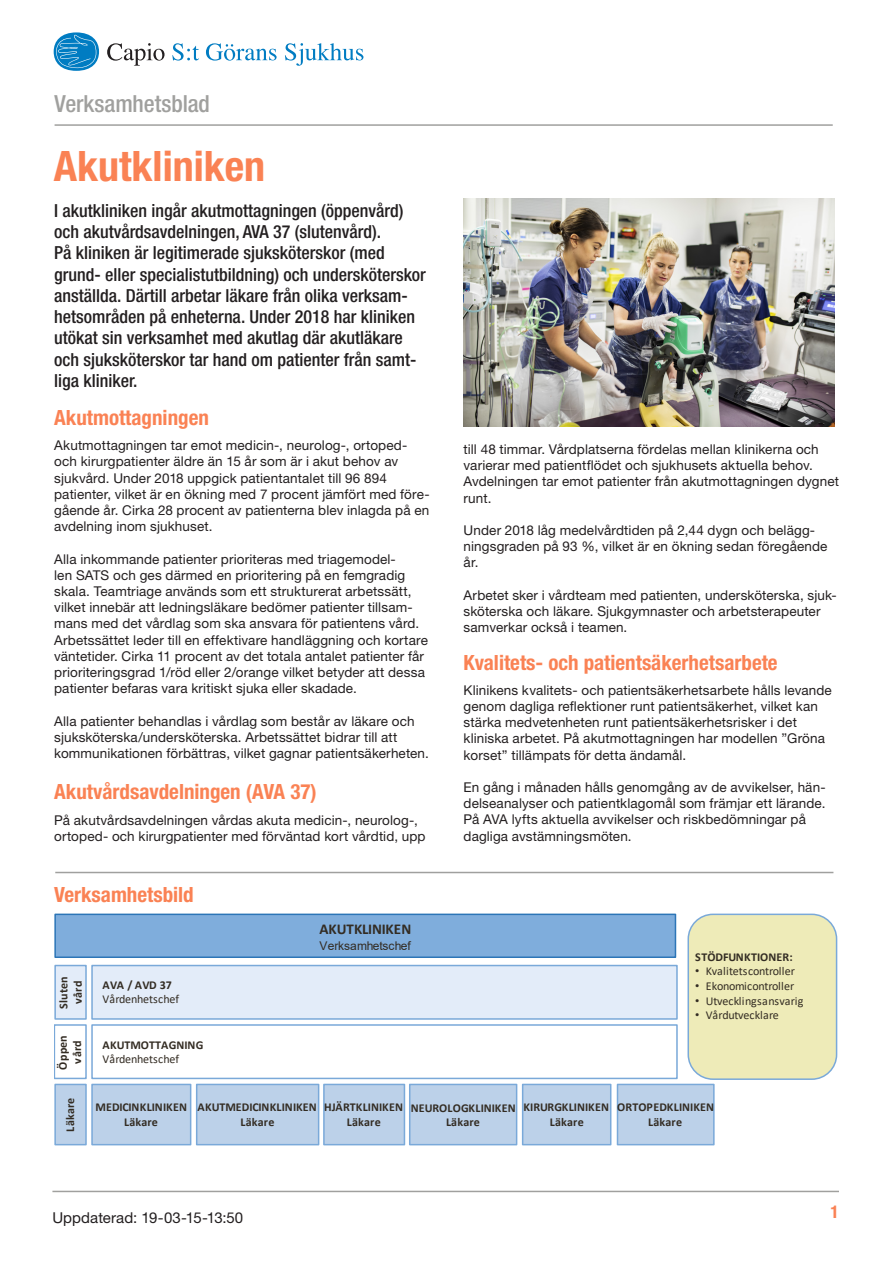
<style>
.page{position:relative;width:893px;height:1263px;background:#fff}
.page>*{position:absolute;margin:0;border:0;box-sizing:border-box;transform-origin:0 0}
.Rubrik_1{font:700 condensed 42px "Helvetica Neue LT";color:#fa8254}
.t1{font:500 condensed 23.55px "Helvetica Neue LT";letter-spacing:-.005em;color:#a0a09e}
.Rubrik_3B{font:700 condensed 21px "Helvetica Neue LT";color:#fa8254}
._1__Normal{font:700 condensed 21px "Helvetica Neue LT";color:#fa8254}
.Ingress{font:500 condensed 18px/21.3px "Helvetica Neue LT";color:#231f20}
.t2{font:700 condensed 17.55px "Helvetica Neue LT";color:#fa8254}
.t3{font:15px "Helvetica Neue LT";letter-spacing:.005em;color:#231f20}
.t4{font:700 15px "Calibri";letter-spacing:-.005em;color:#332c23}
._1__Normal-2{font:13.5px/16.2px "Helvetica Neue LT";letter-spacing:.01em;color:#231f20}
.t5{font:700 12px/14.2px "Calibri";letter-spacing:.01em;color:#332c23;text-align:center}
.t6{font:12px/14.2px "Calibri";letter-spacing:-.015em;color:#332c23}
.t7{font:12px "Calibri";letter-spacing:.01em;color:#332c23}
.t8{font:12px "Arial";color:#332c23}
.s1{font-weight:700}
.s2{font-weight:400}
.s3{font-family:"Arial"}
</style>
<div class="page">
<hr style="left:52px;top:1191px;width:787px;height:1px;background:#a0a09e">
<hr style="left:55px;top:124px;width:778px;height:2px;background:#a0a09e">
<div style="left:54px;top:913px;width:622px;height:45px;background:#7faddc;border:2px solid #2c75b7"></div>
<div style="left:92px;top:1084px;width:99px;height:61px;background:#bcd1e9"></div>
<div style="left:91px;top:1084px;width:100px;height:61px;border:2px solid #7aa9d9"></div>
<div style="left:92px;top:965px;width:585px;height:54px;background:#e3ecf9"></div>
<div style="left:91px;top:965px;width:587px;height:55px;border:2px solid #7aa9d9"></div>
<div style="left:91px;top:1024px;width:587px;height:55px;border:2px solid #7aa9d9"></div>
<div style="left:54px;top:1084px;width:33px;height:61px;background:#bcd1e9;border:2px solid #7aa9d9"></div>
<div style="left:54px;top:965px;width:33px;height:55px;background:#e3ecf9;border:2px solid #7aa9d9"></div>
<div style="left:54px;top:1024px;width:33px;height:55px;border:2px solid #7aa9d9"></div>
<div style="left:687px;top:913px;width:150px;height:167px;background:#eeebb8;border:2px solid #7aa9d9;border-radius:25px"></div>
<div style="left:523px;top:1084px;width:88px;height:61px;background:#bcd1e9"></div>
<div style="left:522px;top:1084px;width:89px;height:61px;border:2px solid #7aa9d9"></div>
<div style="left:617px;top:1084px;width:97px;height:61px;background:#bcd1e9"></div>
<div style="left:617px;top:1084px;width:98px;height:61px;border:2px solid #7aa9d9"></div>
<div style="left:410px;top:1084px;width:107px;height:61px;background:#bcd1e9"></div>
<div style="left:409px;top:1084px;width:108px;height:61px;border:2px solid #7aa9d9"></div>
<div style="left:197px;top:1084px;width:122px;height:61px;background:#bcd1e9"></div>
<div style="left:196px;top:1084px;width:123px;height:61px;border:2px solid #7aa9d9"></div>
<div style="left:324px;top:1084px;width:80px;height:61px;background:#bcd1e9"></div>
<div style="left:323px;top:1084px;width:82px;height:61px;border:2px solid #7aa9d9"></div>
<hr style="left:55px;top:872px;width:778px;height:1px;background:#a0a09e">
<img style="left:463px;top:199px;width:372px;height:227px">
<svg style="left:107px;top:43px;width:58px;height:23px"></svg>
<svg style="left:172px;top:43px;width:27px;height:18px"></svg>
<svg style="left:285px;top:43px;width:78px;height:23px"></svg>
<svg style="left:54px;top:32px;width:45px;height:39px"></svg>
<svg style="left:54px;top:35px;width:42px;height:35px"></svg>
<svg style="left:206px;top:43px;width:71px;height:18px"></svg>
<h2 class="t1" style="left:55px;top:90px;width:157px">Verksamhetsblad</h2>
<p class="Rubrik_1" style="left:54px;top:141px;width:213px">Akutkliniken</p>
<p class="Ingress" style="left:54px;top:200px;width:373px">I akutkliniken ingår akutmottagningen (öppenvård) och akutvårdsavdelningen, AVA 37 (slutenvård).<br>På kliniken är legitimerade sjuksköterskor (med grund- eller specialistutbildning) och undersköterskor anställda. Därtill arbetar läkare från olika verksam&shy;hetsområden på enheterna. Under 2018 har kliniken utökat sin verksamhet med akutlag där akutläkare och sjuksköterskor tar hand om patienter från samt&shy;liga kliniker.</p>
<p class="_1__Normal" style="left:54px;top:405px;width:156px">Akutmottagningen</p>
<p class="_1__Normal-2" style="left:54px;top:437px;width:377px">Akutmottagningen tar emot medicin-, neurolog-, ortoped&shy;och kirurgpatienter äldre än 15 år som är i akut behov av sjukvård. Under 2018 uppgick patientantalet till 96 894 patienter, vilket är en ökning med 7 procent jämfört med före&shy;gående år. Cirka 28 procent av patienterna blev inlagda på en avdelning inom sjukhuset.</p>
<p class="_1__Normal-2" style="left:54px;top:550px;width:375px">Alla inkommande patienter prioriteras med triagemodel-<br>len SATS och ges därmed en prioritering på en femgradig skala. Teamtriage används som ett strukturerat arbetssätt, vilket innebär att ledningsläkare bedömer patienter tillsam&shy;mans med det vårdlag som ska ansvara för patientens vård.<br>Arbetssättet leder till en effektivare handläggning och kortare väntetider. Cirka 11 procent av det totala antalet patienter får prioriteringsgrad 1/röd eller 2/orange vilket betyder att dessa patienter befaras vara kritiskt sjuka eller skadade.</p>
<p class="_1__Normal-2" style="left:54px;top:712px;width:376px">Alla patienter behandlas i vårdlag som består av läkare och sjuksköterska/undersköterska. Arbetssättet bidrar till att kommunikationen förbättras, vilket gagnar patientsäkerheten.</p>
<p class="_1__Normal" style="left:54px;top:779px;width:264px">Akutvårdsavdelningen (AVA 37)</p>
<p class="_1__Normal-2" style="left:54px;top:811px;width:373px">På akutvårdsavdelningen vårdas akuta medicin-, neurolog-, ortoped- och kirurgpatienter med förväntad kort vårdtid, upp</p>
<p class="Rubrik_3B" style="left:54px;top:881px;width:141px">Verksamhetsbild</p>
<p class="t5" style="left:56px;top:1009px;width:34px;rotate:-90deg">Sluten vård</p>
<p class="t5" style="left:55px;top:1069px;width:36px;rotate:-90deg">Öppen vård</p>
<p class="t6" style="left:103px;top:977px;width:78px"><span class="s1">AVA / AVD 37<br></span>Vårdenhetschef</p>
<p class="t5" style="left:103px;top:1037px;width:103px;text-align:left">AKUTMOTTAGNING<br><span class="s2">Vårdenhetschef</span></p>
<p class="t4" style="left:319px;top:918px;width:93px">AKUTKLINIKEN</p>
<p class="t8" style="left:319px;top:937px;width:93px">Verksamhetschef</p>
<p class="_1__Normal-2" style="left:464px;top:441px;width:377px">till 48 timmar. Vårdplatserna fördelas mellan klinikerna och varierar med patientflödet och sjukhusets aktuella behov.<br>Avdelningen tar emot patienter från akutmottagningen dygnet runt.</p>
<p class="_1__Normal-2" style="left:464px;top:522px;width:365px">Under 2018 låg medelvårdtiden på 2,44 dygn och belägg&shy;ningsgraden på 93 %, vilket är en ökning sedan föregående år.</p>
<p class="_1__Normal-2" style="left:464px;top:587px;width:375px">Arbetet sker i vårdteam med patienten, undersköterska, sjuk&shy;sköterska och läkare. Sjukgymnaster och arbetsterapeuter samverkar också i teamen.</p>
<p class="Rubrik_3B" style="left:464px;top:650px;width:316px">Kvalitets- och patientsäkerhetsarbete</p>
<p class="_1__Normal-2" style="left:464px;top:682px;width:370px">Klinikens kvalitets- och patientsäkerhetsarbete hålls levande genom dagliga reflektioner runt patientsäkerhet, vilket kan stärka medvetenheten runt patientsäkerhetsrisker i det kliniska arbetet. På akutmottagningen har modellen ”Gröna korset” tillämpats för detta ändamål.</p>
<p class="_1__Normal-2" style="left:464px;top:779px;width:364px">En gång i månaden hålls genomgång av de avvikelser, hän&shy;delseanalyser och patientklagomål som främjar ett lärande.</p>
<p class="_1__Normal-2" style="left:464px;top:811px;width:344px">På AVA lyfts aktuella avvikelser och riskbedömningar på dagliga avstämningsmöten.</p>
<p class="t5" style="left:695px;top:950px;width:99px">STÖDFUNKTIONER:</p>
<p class="t6" style="left:695px;top:964px;width:101px"><span class="s3">•</span> Kvalitetscontroller</p>
<p class="t6" style="left:695px;top:978px;width:101px"><span class="s3">•</span> Ekonomicontroller</p>
<p class="t7" style="left:695px;top:992px;width:110px"><span class="s3">•</span> Utvecklingsansvarig</p>
<p class="t6" style="left:695px;top:1007px;width:85px"><span class="s3">•</span> Vårdutvecklare</p>
<p class="t5" style="left:63px;top:1131px;width:35px;rotate:-90deg">Läkare</p>
<p class="t5" style="left:95px;top:1100px;width:93px">MEDICINKLINIKEN<br>Läkare</p>
<p class="t5" style="left:198px;top:1100px;width:121px">AKUTMEDICINKLINIKEN<br>Läkare</p>
<p class="t5" style="left:324px;top:1100px;width:80px">HJÄRTKLINIKEN<br>Läkare</p>
<p class="t5" style="left:411px;top:1100px;width:107px">NEUROLOGKLINIKEN<br>Läkare</p>
<p class="t5" style="left:524px;top:1100px;width:87px">KIRURGKLINIKEN<br>Läkare</p>
<p class="t5" style="left:617px;top:1100px;width:98px">ORTOPEDKLINIKEN<br>Läkare</p>
<p class="t3" style="left:52px;top:1209px;width:192px">Uppdaterad: 19-03-15-13:50</p>
<p class="t2" style="left:830px;top:1201px;width:10px">1</p>
</div>
